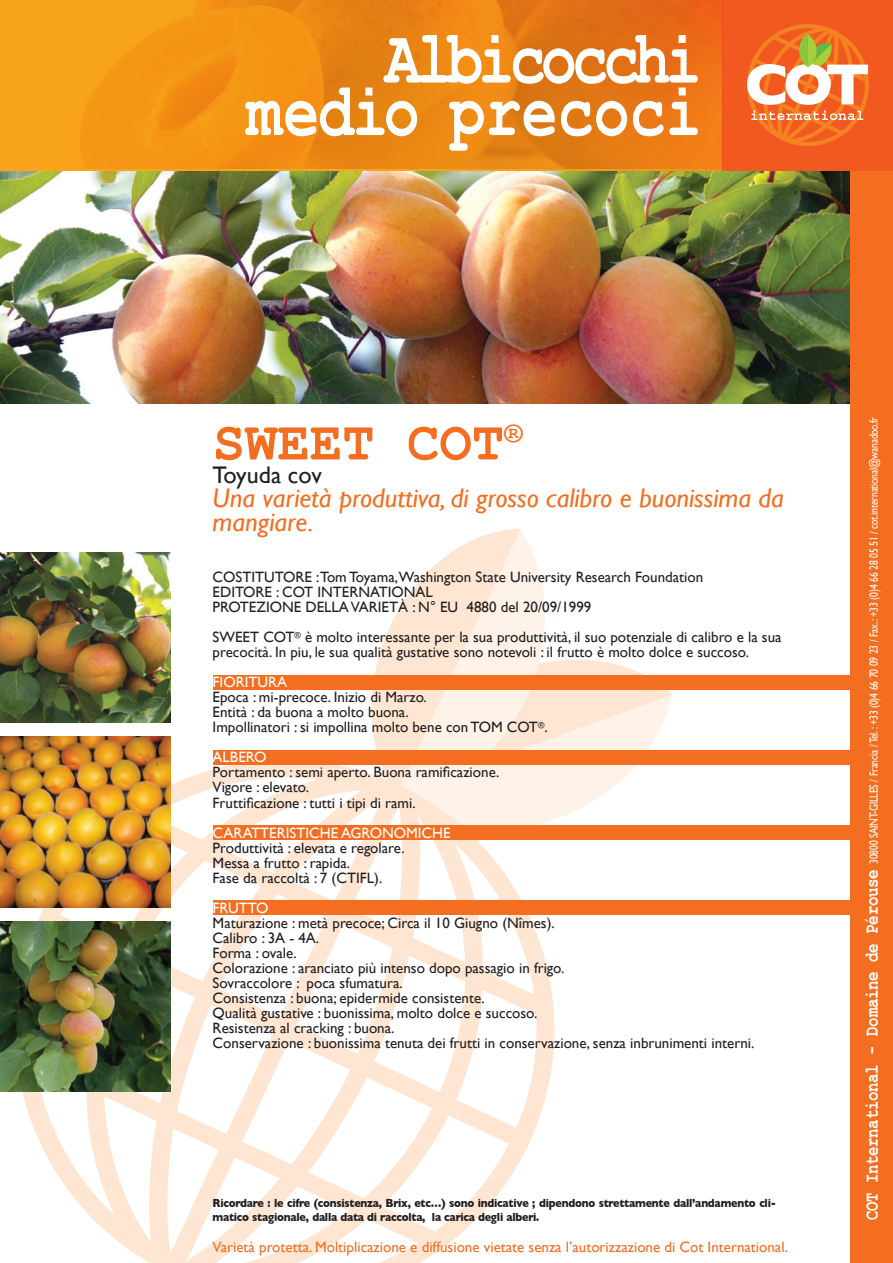
<style>
.page{position:relative;width:893px;height:1263px;background:#fff}
.page>*{position:absolute;margin:0;border:0;box-sizing:border-box;transform-origin:0 0}
.Normal_e{font:700 75px "Courier New";color:#fff;scale:.8 1}
.Normal_e-2{font:700 75px "Courier New";letter-spacing:-.08em;color:#fff;scale:.8 1}
.t1{font:700 54px "Courier New";color:#f36e21}
.t2{font:italic 27px/24px "Gill Sans";color:#f36e21}
.t3{font:24px "Gill Sans";color:#231f20}
.t4{font:15px/15px "Gill Sans";color:#231f20}
.t5{font:15px "Gill Sans";color:#f36e21}
.t6{font:15px "Gill Sans";color:#fff}
.Normal_e-3{font:700 12px/13.5px "Gill Sans";letter-spacing:-.02em;color:#231f20;scale:.9 1}
.Normal_e-4{font:12px "Gill Sans";letter-spacing:-.02em;color:#fff;scale:.8 1}
.s1{font-family:"Courier New";font-weight:700;font-size:19.65px}
</style>
<div class="page">
<img style="left:0;top:170px;width:850px;height:234px">
<svg style="left:371px;top:528px;width:301px;height:274px"></svg>
<svg style="left:0;top:722px;width:592px;height:541px"></svg>
<div style="left:213px;top:750px;width:637px;height:15px;background:#f36e21"></div>
<div style="left:213px;top:825px;width:637px;height:15px;background:#f36e21"></div>
<div style="left:213px;top:900px;width:637px;height:14px;background:#f36e21"></div>
<div style="left:213px;top:675px;width:637px;height:15px;background:#f36e21"></div>
<img style="left:0;top:737px;width:170px;height:170px">
<img style="left:0;top:921px;width:170px;height:170px">
<img style="left:0;top:553px;width:170px;height:170px">
<div style="left:850px;top:0;width:43px;height:1263px;background:#f36e21"></div>
<div style="left:723px;top:0;width:170px;height:170px;background:#f15921"></div>
<svg style="left:747px;top:24px;width:122px;height:122px"></svg>
<img style="left:0;top:0;width:723px;height:169px">
<p class="Normal_e-2" style="left:385px;top:13px;width:398px">Albicocchi</p>
<p class="Normal_e" style="left:246px;top:65px;width:571px">medio precoci</p>
<p class="t1" style="left:213px;top:409px;width:312px">SWEET COT<sup>®</sup></p>
<p class="t3" style="left:213px;top:461px;width:111px">Toyuda cov</p>
<p class="t2" style="left:213px;top:486px;width:573px">Una varietà produttiva, di grosso calibro e buonissima da mangiare.</p>
<p class="t4" style="left:213px;top:570px;width:492px">COSTITUTORE :Tom Toyama,Washington State University Research Foundation</p>
<p class="t4" style="left:213px;top:585px;width:222px">EDITORE : COT INTERNATIONAL</p>
<p class="t4" style="left:213px;top:600px;width:380px">PROTEZIONE DELLA VARIETÀ : N° EU 4880 del 20/09/1999</p>
<p class="t4" style="left:213px;top:630px;width:570px">SWEET COT<sup>®</sup> è molto interessante per la sua produttività, il suo potenziale di calibro e la sua precocità. In piu, le sua qualità gustative sono notevoli : il frutto è molto dolce e succoso.</p>
<p class="t6" style="left:213px;top:674px;width:76px">FIORITURA</p>
<p class="t4" style="left:213px;top:690px;width:216px">Epoca : mi-precoce. Inizio di Marzo.</p>
<p class="t4" style="left:213px;top:705px;width:198px">Entità : da buona a molto buona.</p>
<p class="t4" style="left:213px;top:720px;width:337px">Impollinatori : si impollina molto bene con TOM COT<sup>®</sup>.</p>
<p class="t6" style="left:213px;top:749px;width:55px">ALBERO</p>
<p class="t4" style="left:213px;top:765px;width:288px">Portamento : semi aperto. Buona ramificazione.</p>
<p class="t4" style="left:213px;top:780px;width:98px">Vigore : elevato.</p>
<p class="t4" style="left:213px;top:795px;width:205px">Fruttificazione : tutti i tipi di rami.</p>
<p class="t6" style="left:213px;top:824px;width:239px">CARATTERISTICHE AGRONOMICHE</p>
<p class="t4" style="left:213px;top:840px;width:194px">Produttività : elevata e regolare.</p>
<p class="t4" style="left:213px;top:855px;width:139px">Messa a frutto : rapida.</p>
<p class="t4" style="left:213px;top:870px;width:171px">Fase da raccoltà : 7 (CTIFL).</p>
<p class="t6" style="left:213px;top:899px;width:57px">FRUTTO</p>
<p class="t4" style="left:213px;top:915px;width:344px">Maturazione : metà precoce; Circa il 10 Giugno (Nîmes).</p>
<p class="t4" style="left:213px;top:930px;width:108px">Calibro : 3A - 4A.</p>
<p class="t4" style="left:213px;top:945px;width:86px">Forma : ovale.</p>
<p class="t4" style="left:213px;top:960px;width:353px">Colorazione : aranciato più intenso dopo passagio in frigo.</p>
<p class="t4" style="left:213px;top:975px;width:192px">Sovraccolore : poca sfumatura.</p>
<p class="t4" style="left:213px;top:990px;width:274px">Consistenza : buona; epidermide consistente.</p>
<p class="t4" style="left:213px;top:1005px;width:326px">Qualità gustative : buonissima, molto dolce e succoso.</p>
<p class="t4" style="left:213px;top:1020px;width:183px">Resistenza al cracking : buona.</p>
<p class="t4" style="left:213px;top:1035px;width:543px">Conservazione : buonissima tenuta dei frutti in conservazione, senza inbrunimenti interni.</p>
<p class="Normal_e-3" style="left:213px;top:1196px;width:628px">Ricordare : le cifre (consistenza, Brix, etc…) sono indicative ; dipendono strettamente dall’andamento cli&shy;matico stagionale, dalla data di raccolta, la carica degli alberi.</p>
<p class="t5" style="left:213px;top:1238px;width:577px">Varietà protetta. Moltiplicazione e diffusione vietate senza l’autorizzazione di Cot International.</p>
<p class="Normal_e-4" style="left:867px;top:1220px;width:1006px;rotate:-90deg"><span class="s1">COT International - Domaine de Pérouse</span> 30800 SAINT-GILLES / Francia / Tel. : +33 (0)4 66 70 09 23 / Fax. : +33 (0)4 66 28 05 51 / cot.international@wanadoo.fr</p>
</div>
